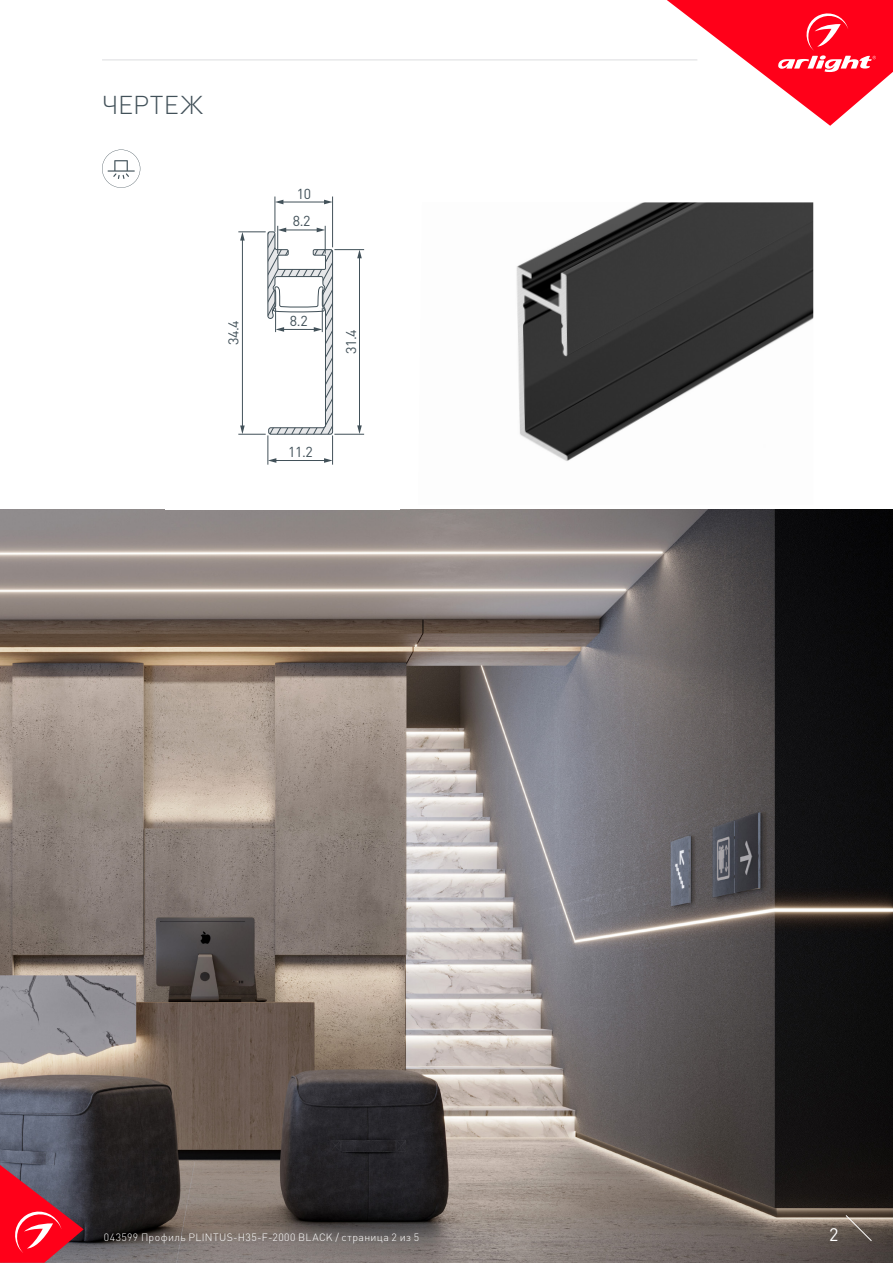
<style>
.page{position:relative;width:893px;height:1263px;background:#fff}
.page>*{position:absolute;margin:0;border:0;box-sizing:border-box;transform-origin:0 0}
.t1{font:300 25.5px "DIN Pro";letter-spacing:.01em;color:#425159}
.t2{font:18px "DIN Pro";color:#fff}
.t3{font:14.25px "DIN Pro";color:#425159}
.t4{font:14.1px "DIN Pro";color:#425159}
.t5{font:300 10.5px "DIN Pro";letter-spacing:.04em;color:#fff}
</style>
<div class="page">
<img style="left:0;top:510px;width:893px;height:753px">
<svg style="left:0;top:1165px;width:84px;height:98px;background:#bb3144"></svg>
<svg style="left:845px;top:1215px;width:27px;height:26px"></svg>
<svg style="left:667px;top:0;width:226px;height:126px"></svg>
<hr style="left:102px;top:60px;width:595px;height:1px;background:#dcdddf">
<img style="left:516px;top:202px;width:297px;height:259px">
<svg style="left:102px;top:150px;width:38px;height:38px"></svg>
<hr style="left:334px;top:249px;width:30px;height:1px;background:#425159">
<hr style="left:334px;top:434px;width:30px;height:1px;background:#425159">
<hr style="left:359px;top:257px;width:1px;height:170px;background:#425159">
<svg style="left:357px;top:425px;width:5px;height:9px"></svg>
<svg style="left:357px;top:250px;width:5px;height:8px"></svg>
<hr style="left:275px;top:460px;width:51px;height:1px;background:#425159">
<svg style="left:269px;top:458px;width:7px;height:5px"></svg>
<svg style="left:324px;top:458px;width:8px;height:5px"></svg>
<hr style="left:268px;top:435px;width:1px;height:30px;background:#425159">
<hr style="left:332px;top:435px;width:1px;height:30px;background:#425159">
<svg style="left:238px;top:196px;width:95px;height:239px"></svg>
<p class="t1" style="left:102px;top:87px;width:102px">ЧЕРТЕЖ</p>
<p class="t3" style="left:297px;top:184px;width:16px">10</p>
<p class="t3" style="left:293px;top:212px;width:19px">8.2</p>
<p class="t3" style="left:290px;top:311px;width:19px">8.2</p>
<p class="t4" style="left:224px;top:345px;width:27px;rotate:-90deg">34.4</p>
<p class="t4" style="left:341px;top:354px;width:27px;rotate:-90deg">31.4</p>
<p class="t3" style="left:288px;top:442px;width:26px">11.2</p>
<p class="t5" style="left:104px;top:1230px;width:317px">043599 Профиль PLINTUS-H35-F-2000 BLACK / страница 2 из 5</p>
<p class="t2" style="left:829px;top:1222px;width:11px">2</p>
</div>
